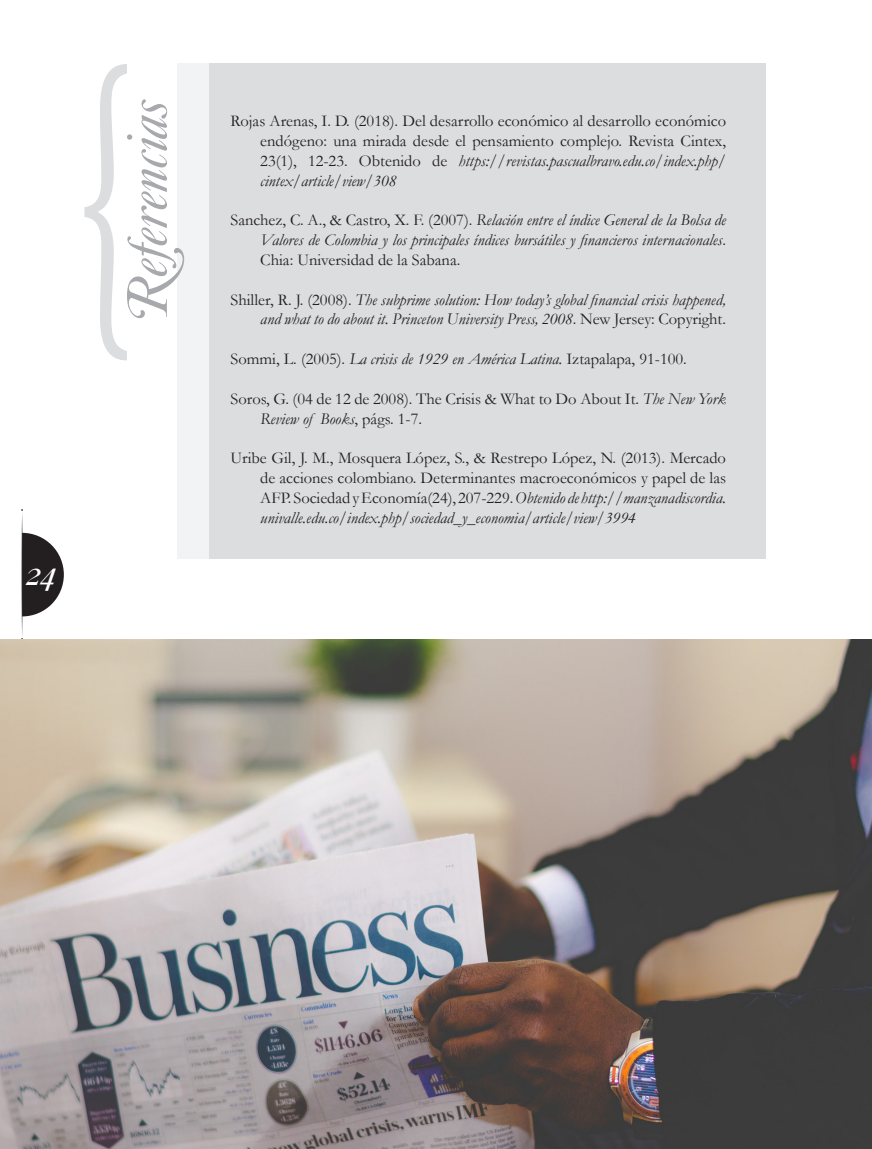
<style>
.page{position:relative;width:872px;height:1149px;background:#fff}
.page>*{position:absolute;margin:0;border:0;box-sizing:border-box;transform-origin:0 0}
.t1{font:italic 37.5px "Caslon No 540 Swa D";color:#fff}
.Referencias{font:16.5px/19.8px "Garamond";color:#231f20;text-align:justify}
.Referencias-2{font:italic 16.5px/19.8px "Garamond";color:#231f20;text-align:justify}
.s1{font-style:italic}
.s2{font-style:normal}
</style>
<div class="page">
<svg style="left:21px;top:509px;width:43px;height:130px"></svg>
<div style="left:197px;top:64px;width:568px;height:494px;background:#dcdddf"></div>
<div style="left:177px;top:64px;width:31px;height:494px;background:#f2f3f4"></div>
<svg style="left:84px;top:64px;width:100px;height:296px"></svg>
<img style="left:0;top:639px;width:872px;height:509px">
<h1 class="t1" style="left:27px;top:552px;width:31px">24</h1>
<p class="Referencias" style="left:260px;top:111px;width:467px;text-indent:-30px">Rojas Arenas, I. D. (2018). Del desarrollo económico al desarrollo económico endógeno: una mirada desde el pensamiento complejo. Revista Cintex, 23(1), 12-23. Obtenido de <span class="s1">https://revistas.pascualbravo.edu.co/index.php/ cintex/article/view/308</span></p>
<p class="Referencias-2" style="left:260px;top:210px;width:467px;text-indent:-30px"><span class="s2">Sanchez, C. A., &amp; Castro, X. F. (2007).</span> Relación entre el índice General de la Bolsa de Valores de Colombia y los principales índices bursátiles y financieros internacionales<span class="s2">.<br>Chia: Universidad de la Sabana.</span></p>
<p class="Referencias-2" style="left:230px;top:289px;width:497px;text-align:right"><span class="s2">Shiller, R. J. (2008).</span> The subprime solution: How today’s global financial crisis happened, and what to do about it. Princeton University Press, 2008<span class="s2">. New Jersey: Copyright.</span></p>
<p class="Referencias" style="left:230px;top:348px;width:458px">Sommi, L. (2005). <span class="s1">La crisis de 1929 en América Latina.</span> Iztapalapa, 91-100.</p>
<p class="Referencias" style="left:260px;top:388px;width:467px;text-indent:-30px">Soros, G. (04 de 12 de 2008). The Crisis &amp; What to Do About It. <span class="s1">The New York<br>Review of Books</span>, págs. 1-7.</p>
<p class="Referencias" style="left:260px;top:447px;width:467px;text-indent:-30px">Uribe Gil, J. M., Mosquera López, S., &amp; Restrepo López, N. (2013). Mercado de acciones colombiano. Determinantes macroeconómicos y papel de las AFP. Sociedad y Economía(24), 207-229. <span class="s1">Obtenido de http://manzanadiscordia. univalle.edu.co/index.php/sociedad_y_economia/article/view/3994</span></p>
</div>
